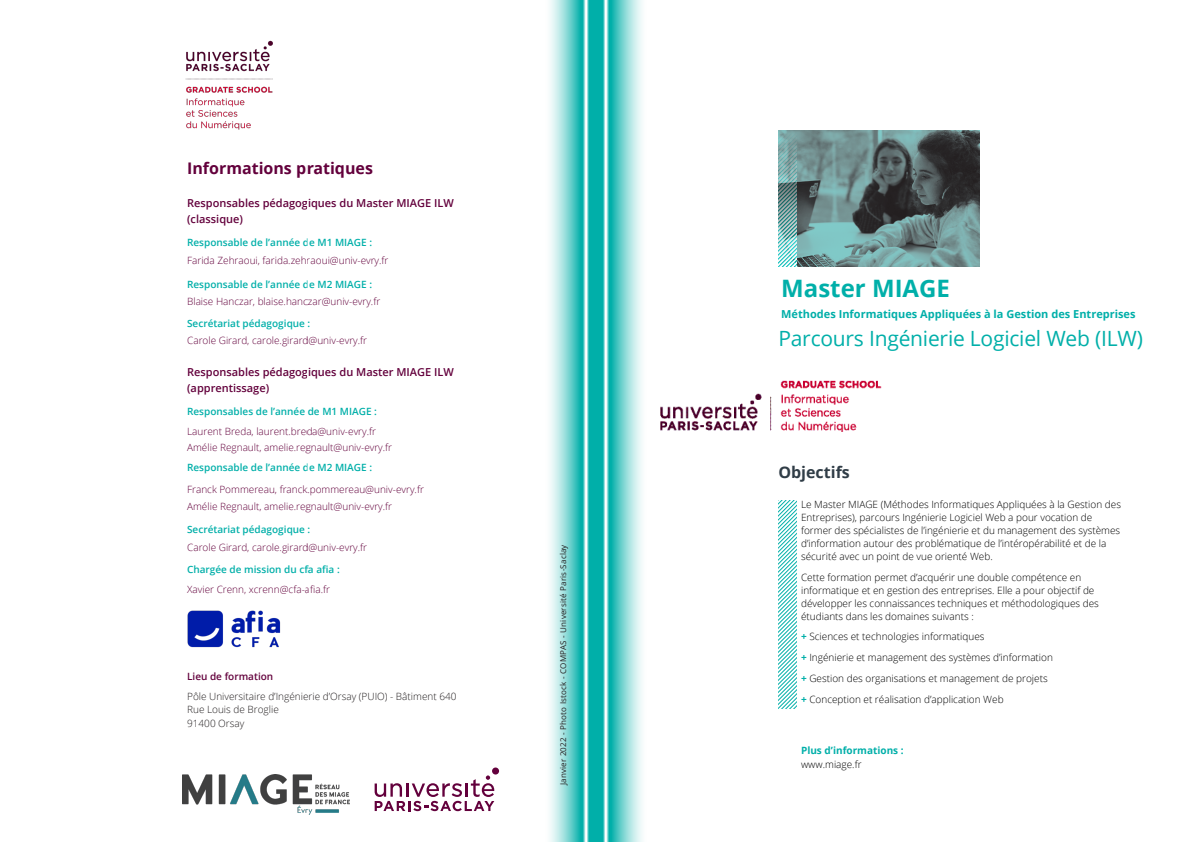
<style>
.page{position:relative;width:1191px;height:842px;background:#fff}
.page>*{position:absolute;margin:0;border:0;box-sizing:border-box;transform-origin:0 0}
.diplome{font:700 24px "Open Sans";color:#00afa9}
.matiere{font:21px "Open Sans";letter-spacing:-.01em;color:#00afa9}
.infos_inter{font:700 16px "Open Sans";color:#63003c}
.inter{font:700 16px "Open Sans";color:#303d47}
.infos_texte{font:600 11px/16px "Open Sans";color:#63003c}
.diplome-2{font:700 11px "Open Sans";color:#00afa9}
.texte{font:300 10px/13px "Open Sans";color:#000}
.infos_texte-2{font:300 10px "Open Sans";color:#63003c}
.infos_texte-3{font:600 10px "Open Sans";color:#00afa9}
.infos_texte-4{font:300 10px "Open Sans";color:#231f20}
.texte-2{font:700 10px/14px "Open Sans";color:#00afa9}
.infos_texte-5{font:600 10px "Open Sans";color:#63003c}
.t1{font:8px "Open Sans";letter-spacing:.025em;color:#231f20}
.s1{font-weight:700;color:#00afa9}
.s2{font-weight:300;color:#000}
</style>
<div class="page">
<svg style="left:595px;top:0;width:47px;height:842px;background:#6fd1ce"></svg>
<svg style="left:550px;top:0;width:45px;height:842px"></svg>
<div style="left:492px;top:767px;width:7px;height:7px;background:#63003c;border-radius:50%"></div>
<svg style="left:374px;top:775px;width:120px;height:36px"></svg>
<svg style="left:778px;top:500px;width:19px;height:209px"></svg>
<img style="left:185px;top:40px;width:88px;height:90px">
<img style="left:660px;top:380px;width:222px;height:52px">
<img style="left:187px;top:610px;width:93px;height:38px">
<img style="left:182px;top:774px;width:168px;height:41px">
<img style="left:797px;top:131px;width:182px;height:136px">
<svg style="left:778px;top:131px;width:19px;height:136px;background:#7eaead"></svg>
<p class="infos_inter" style="left:187px;top:157px;width:187px">Informations pratiques</p>
<p class="infos_texte" style="left:187px;top:195px;width:268px">Responsables pédagogiques du Master MIAGE ILW</p>
<p class="infos_texte" style="left:187px;top:211px;width:57px">(classique)</p>
<p class="infos_texte-3" style="left:187px;top:236px;width:186px">Responsable de l’année de M1 MIAGE :</p>
<p class="infos_texte-2" style="left:187px;top:254px;width:203px">Farida Zehraoui, farida.zehraoui@univ-evry.fr</p>
<p class="infos_texte-3" style="left:187px;top:278px;width:186px">Responsable de l’année de M2 MIAGE :</p>
<p class="infos_texte-2" style="left:187px;top:295px;width:195px">Blaise Hanczar, blaise.hanczar@univ-evry.fr</p>
<p class="infos_texte-3" style="left:187px;top:317px;width:125px">Secrétariat pédagogique :</p>
<p class="infos_texte-2" style="left:187px;top:334px;width:181px">Carole Girard, carole.girard@univ-evry.fr</p>
<p class="infos_texte" style="left:187px;top:364px;width:268px">Responsables pédagogiques du Master MIAGE ILW (apprentissage)</p>
<p class="infos_texte-3" style="left:187px;top:405px;width:191px">Responsables de l’année de M1 MIAGE :</p>
<p class="infos_texte-2" style="left:187px;top:425px;width:190px">Laurent Breda, laurent.breda@univ-evry.fr</p>
<p class="infos_texte-2" style="left:187px;top:441px;width:206px">Amélie Regnault, amelie.regnault@univ-evry.fr</p>
<p class="infos_texte-3" style="left:187px;top:461px;width:186px">Responsable de l’année de M2 MIAGE :</p>
<p class="infos_texte-2" style="left:187px;top:483px;width:238px">Franck Pommereau, franck.pommereau@univ-evry.fr</p>
<p class="infos_texte-2" style="left:187px;top:500px;width:206px">Amélie Regnault, amelie.regnault@univ-evry.fr</p>
<p class="infos_texte-3" style="left:187px;top:523px;width:125px">Secrétariat pédagogique :</p>
<p class="infos_texte-2" style="left:187px;top:541px;width:181px">Carole Girard, carole.girard@univ-evry.fr</p>
<p class="infos_texte-3" style="left:187px;top:563px;width:154px">Chargée de mission du cfa afia :</p>
<p class="infos_texte-2" style="left:187px;top:583px;width:144px">Xavier Crenn, xcrenn@cfa-afia.fr</p>
<p class="infos_texte-5" style="left:187px;top:670px;width:88px">Lieu de formation</p>
<p class="infos_texte-4" style="left:187px;top:690px;width:271px">Pôle Universitaire d’Ingénierie d’Orsay (PUIO) - Bâtiment 640</p>
<p class="infos_texte-4" style="left:187px;top:703px;width:93px">Rue Louis de Broglie</p>
<p class="infos_texte-4" style="left:187px;top:717px;width:59px">91400 Orsay</p>
<p class="t1" style="left:558px;top:785px;width:242px;rotate:-90deg">Janvier 2022 - Photo Istock - COMPAS - Université Paris-Saclay</p>
<p class="diplome" style="left:781px;top:271px;width:170px">Master MIAGE</p>
<p class="diplome-2" style="left:781px;top:306px;width:356px">Méthodes Informatiques Appliquées à la Gestion des Entreprises</p>
<p class="matiere" style="left:778px;top:324px;width:366px">Parcours Ingénierie Logiciel Web (ILW)</p>
<p class="inter" style="left:778px;top:460px;width:73px">Objectifs</p>
<p class="texte" style="left:801px;top:497px;width:321px">Le Master MIAGE (Méthodes Informatiques Appliquées à la Gestion des Entreprises), parcours Ingénierie Logiciel Web a pour vocation de former des spécialistes de l’ingénierie et du management des systèmes d’information autour des problématique de l’intéropérabilité et de la sécurité avec un point de vue orienté Web.</p>
<p class="texte" style="left:801px;top:570px;width:299px">Cette formation permet d’acquérir une double compétence en informatique et en gestion des entreprises. Elle a pour objectif de développer les connaissances techniques et méthodologiques des étudiants dans les domaines suivants :</p>
<p class="texte" style="left:801px;top:630px;width:185px"><span class="s1">+</span> Sciences et technologies informatiques</p>
<p class="texte" style="left:801px;top:651px;width:253px"><span class="s1">+</span> Ingénierie et management des systèmes d’information</p>
<p class="texte" style="left:801px;top:672px;width:248px"><span class="s1">+</span> Gestion des organisations et management de projets</p>
<p class="texte" style="left:801px;top:692px;width:204px"><span class="s1">+</span> Conception et réalisation d’application Web</p>
<p class="texte-2" style="left:801px;top:743px;width:104px">Plus d’informations : <span class="s2">www.miage.fr</span></p>
</div>
